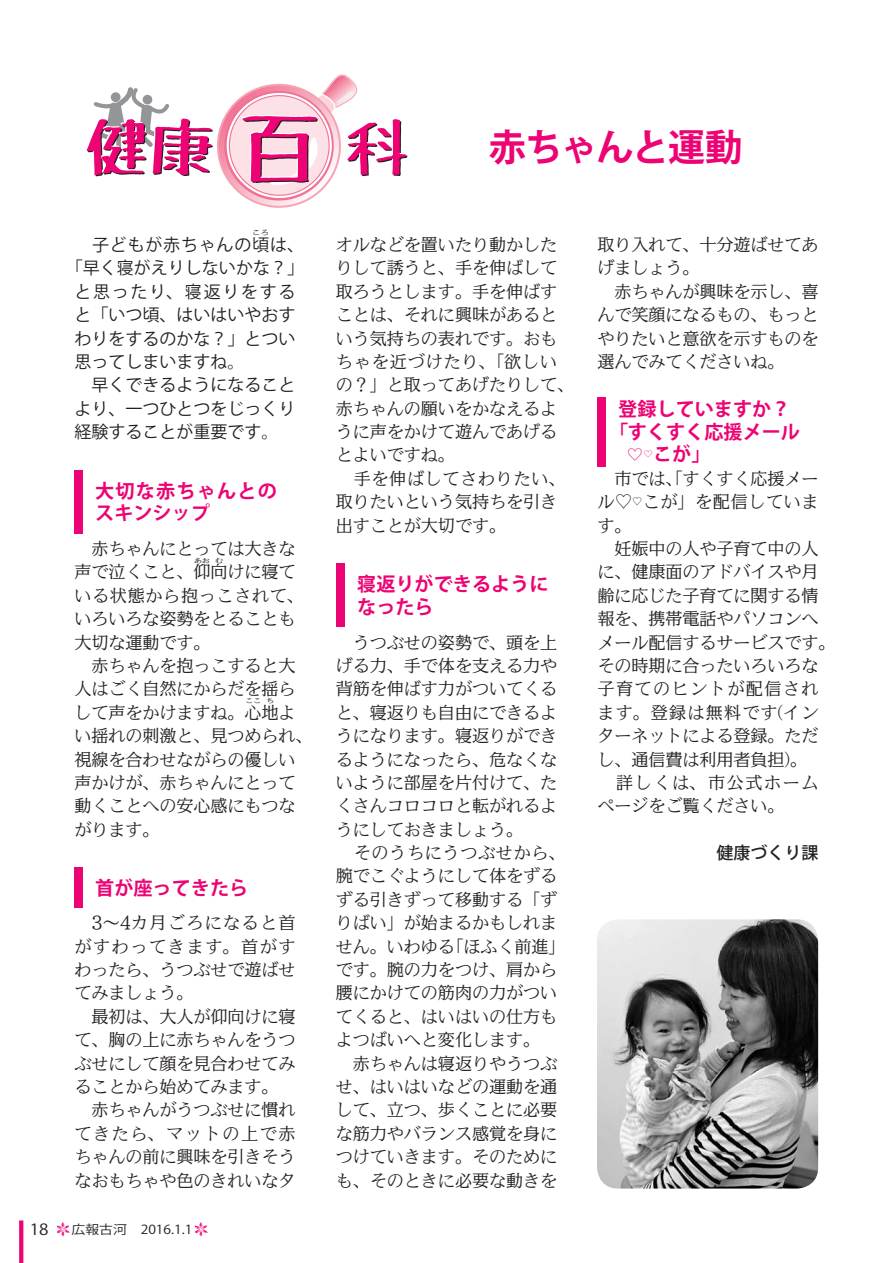
<style>
.page{position:relative;width:893px;height:1263px;background:#fff}
.page>*{position:absolute;margin:0;border:0;box-sizing:border-box;transform-origin:0 0}
.t1{font:700 37.2px "Koz Go Pro";letter-spacing:-.035em;color:#ed0373}
.t2{font:700 19.2px/22.4px "Koz Go Pro";color:#ed0373}
.t3{font:700 19.2px/22.4px "Koz Go Pro";letter-spacing:.065em;color:#ed0373}
.t4{font:100 16.95px/23.4px "Iwa UD Min Pr 6";color:#231f20}
.t5{font:16.95px/23.4px "Koz Go Pro";color:#231f20}
.t6{font:16.95px "Koz Go Pro";letter-spacing:.045em;color:#231f20}
.t7{font:500 16.95px "Koz Go Pro";color:#231f20}
.t8{font:15.3px "Koz Go Pro";color:#231f20;scale:1.11 1}
.t9{font:12.45px "Koz Go Pro";color:#231f20;scale:1.11 1}
.t10{font:6.75px "Koz Go Pro";color:#231f20;scale:1.25 1}
.t11{font:100 6.45px "Iwa UD Min Pr 6";color:#231f20;scale:1.25 1}
.s1{font-family:"Koz Min Pro";font-size:15.3px}
</style>
<div class="page">
<img style="left:597px;top:919px;width:221px;height:269px">
<svg style="left:57px;top:1222px;width:13px;height:15px"></svg>
<svg style="left:194px;top:1222px;width:14px;height:15px"></svg>
<svg style="left:19px;top:1220px;width:4px;height:43px"></svg>
<div style="left:74px;top:470px;width:9px;height:64px;background:#ed0373"></div>
<div style="left:74px;top:867px;width:9px;height:41px;background:#ed0373"></div>
<div style="left:336px;top:563px;width:8px;height:64px;background:#ed0373"></div>
<div style="left:597px;top:397px;width:9px;height:69px;background:#ed0373"></div>
<svg style="left:86px;top:74px;width:322px;height:134px"></svg>
<p class="t10" style="left:252px;top:229px;width:15px">ころ</p>
<p class="t5" style="left:74px;top:257px;width:231px;text-indent:-9px">「早く寝がえりしないかな？」と思ったり、寝返りをすると「いつ頃、はいはいやおすわりをするのかな？」とつい思ってしまいますね。<br>　早くできるようになることより、一つひとつをじっくり経験することが重要です。</p>
<p class="t6" style="left:92px;top:234px;width:213px">子どもが赤ちゃんの頃は、</p>
<p class="t3" style="left:95px;top:481px;width:183px">大切な赤ちゃんとのスキンシップ</p>
<p class="t4" style="left:74px;top:537px;width:223px">　赤ちゃんにとっては大きな声で泣くこと、仰向けに寝て</p>
<p class="t11" style="left:194px;top:557px;width:14px">あお</p>
<p class="t11" style="left:215px;top:557px;width:8px">む</p>
<p class="t4" style="left:74px;top:584px;width:231px">いる状態から抱っこされて、いろいろな姿勢をとることも大切な運動です。<br>　赤ちゃんを抱っこすると大人はごく自然にからだを揺らして声をかけますね。心地よ</p>
<p class="t11" style="left:245px;top:697px;width:14px">ここ</p>
<p class="t11" style="left:266px;top:697px;width:8px">ち</p>
<p class="t4" style="left:74px;top:725px;width:240px">い揺れの刺激と、見つめられ、視線を合わせながらの優しい声かけが、赤ちゃんにとって動くことへの安心感にもつながります。</p>
<p class="t2" style="left:95px;top:878px;width:155px">首が座ってきたら</p>
<p class="t4" style="left:74px;top:912px;width:223px">　3～4カ月ごろになると首がすわってきます。首がすわったら、うつぶせで遊ばせてみましょう。<br>　最初は、大人が仰向けに寝て、胸の上に赤ちゃんをうつぶせにして顔を見合わせてみることから始めてみます。　赤ちゃんがうつぶせに慣れてきたら、マットの上で赤ちゃんの前に興味を引きそうなおもちゃや色のきれいなタ</p>
<p class="t8" style="left:30px;top:1219px;width:18px">18</p>
<p class="t9" style="left:72px;top:1221px;width:110px">広報古河　2016.1.1</p>
<h1 class="t1" style="left:489px;top:123px;width:255px">赤ちゃんと運動</h1>
<p class="t4" style="left:336px;top:233px;width:240px">オルなどを置いたり動かしたりして誘うと、手を伸ばして取ろうとします。手を伸ばすことは、それに興味があるという気持ちの表れです。おもちゃを近づけたり、「欲しいの？」と取ってあげたりして、赤ちゃんの願いをかなえるように声をかけて遊んであげるとよいですね。<br>　手を伸ばしてさわりたい、取りたいという気持ちを引き出すことが大切です。</p>
<p class="t2" style="left:357px;top:574px;width:193px">寝返りができるようになったら</p>
<p class="t4" style="left:336px;top:631px;width:231px">　うつぶせの姿勢で、頭を上げる力、手で体を支える力や背筋を伸ばす力がついてくると、寝返りも自由にできるようになります。寝返りができるようになったら、危なくないように部屋を片付けて、たくさんコロコロと転がれるようにしておきましょう。<br>　そのうちにうつぶせから、腕でこぐようにして体をずるずる引きずって移動する「ずりばい」が始まるかもしれません。いわゆる「ほふく前進」です。腕の力をつけ、肩から腰にかけての筋肉の力がついてくると、はいはいの仕方もよつばいへと変化します。<br>　赤ちゃんは寝返りやうつぶせ、はいはいなどの運動を通して、立つ、歩くことに必要な筋力やバランス感覚を身につけていきます。そのためにも、そのときに必要な動きを</p>
<p class="t4" style="left:597px;top:233px;width:223px">取り入れて、十分遊ばせてあげましょう。<br>　赤ちゃんが興味を示し、喜んで笑顔になるもの、もっとやりたいと意欲を示すものを選んでみてくださいね。</p>
<p class="t2" style="left:618px;top:399px;width:174px">登録していますか？</p>
<p class="t2" style="left:609px;top:422px;width:192px">「すくすく応援メール</p>
<p class="t2" style="left:627px;top:444px;width:85px"><span class="s1">♡</span><sup>♡</sup>こが」</p>
<p class="t4" style="left:597px;top:467px;width:240px">　市では、「すくすく応援メール♡<sup>♡</sup>こが」を配信しています。<br>　妊娠中の人や子育て中の人に、健康面のアドバイスや月齢に応じた子育てに関する情報を、携帯電話やパソコンへメール配信するサービスです。その時期に合ったいろいろな子育てのヒントが配信されます。登録は無料です(インターネットによる登録。ただし、通信費は利用者負担)。<br>　詳しくは、市公式ホームページをご覧ください。</p>
<p class="t7" style="left:716px;top:842px;width:104px">健康づくり課</p>
</div>
